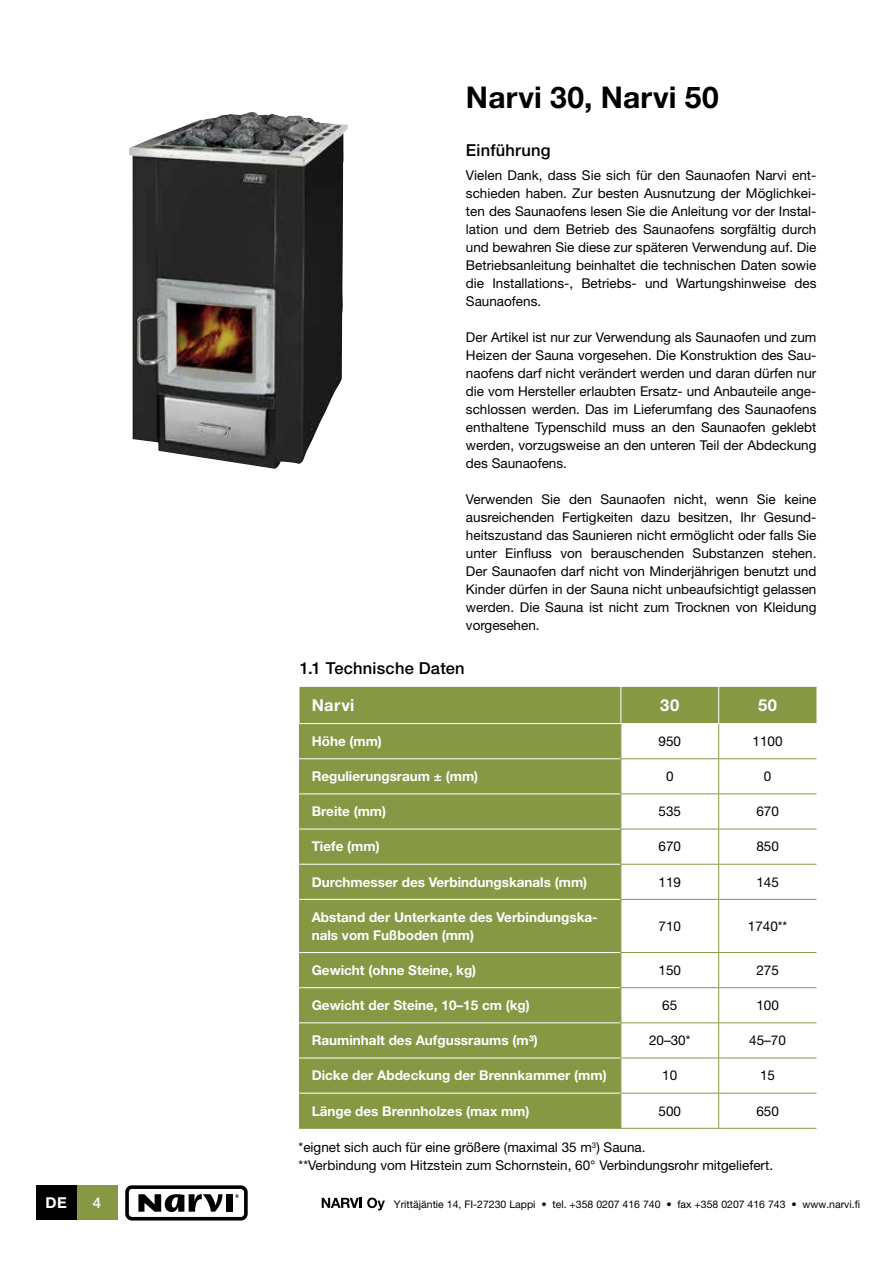
<style>
.page{position:relative;width:893px;height:1263px;background:#fff}
.page>*{position:absolute;margin:0;border:0;box-sizing:border-box;transform-origin:0 0}
.t1{font:700 30px "Helvetica Neue LT Std";letter-spacing:.005em;color:#000}
.t2{font:500 16.5px "Helvetica Neue LT Std";letter-spacing:.015em;color:#000}
.t3{font:700 16.5px "Helvetica Neue LT Std";letter-spacing:.03em;color:#fff}
.t4{font:700 15px "Helvetica Neue LT Std";color:#fff}
.t5{font:500 15px "Helvetica Neue LT Std";color:#fff}
.t6{font:13.5px/18px "Helvetica Neue LT Std";color:#000;text-align:justify}
.t7{font:700 13.5px/18px "Helvetica Neue LT Std";color:#fff}
.t8{font:10.5px "Helvetica Neue LT Std";color:#000}
</style>
<div class="page">
<svg style="left:322px;top:1197px;width:63px;height:13px"></svg>
<div style="left:77px;top:1186px;width:41px;height:34px;background:#879845"></div>
<div style="left:36px;top:1186px;width:41px;height:34px;background:#000"></div>
<div style="left:125px;top:1185px;width:123px;height:35px;border:4px solid #000;border-radius:5px"></div>
<div style="left:226px;top:1194px;width:7px;height:18px;background:#000"></div>
<svg style="left:138px;top:1194px;width:85px;height:18px"></svg>
<svg style="left:235px;top:1194px;width:4px;height:4px"></svg>
<div style="left:300px;top:687px;width:516px;height:36px;background:#879845"></div>
<div style="left:299px;top:724px;width:322px;height:404px;background:#879845"></div>
<svg style="left:621px;top:724px;width:195px;height:404px"></svg>
<hr style="left:299px;top:829px;width:321px;height:1px;background:#fff">
<hr style="left:299px;top:864px;width:321px;height:1px;background:#fff">
<hr style="left:299px;top:899px;width:321px;height:1px;background:#fff">
<hr style="left:299px;top:952px;width:321px;height:1px;background:#fff">
<hr style="left:299px;top:987px;width:321px;height:1px;background:#fff">
<hr style="left:299px;top:1022px;width:321px;height:1px;background:#fff">
<hr style="left:620px;top:794px;width:1px;height:35px;background:#879845">
<hr style="left:620px;top:829px;width:1px;height:35px;background:#879845">
<hr style="left:620px;top:864px;width:1px;height:35px;background:#879845">
<hr style="left:620px;top:900px;width:1px;height:52px;background:#879845">
<hr style="left:620px;top:953px;width:1px;height:34px;background:#879845">
<hr style="left:620px;top:988px;width:1px;height:34px;background:#879845">
<hr style="left:620px;top:1023px;width:1px;height:34px;background:#879845">
<hr style="left:299px;top:758px;width:321px;height:1px;background:#fff">
<hr style="left:299px;top:793px;width:321px;height:1px;background:#fff">
<hr style="left:621px;top:724px;width:1px;height:34px;background:#879845">
<hr style="left:620px;top:759px;width:1px;height:34px;background:#879845">
<hr style="left:718px;top:724px;width:1px;height:34px;background:#879845">
<hr style="left:620px;top:758px;width:99px;height:1px;background:#879845">
<hr style="left:719px;top:758px;width:97px;height:1px;background:#879845">
<hr style="left:718px;top:759px;width:1px;height:34px;background:#879845">
<hr style="left:620px;top:793px;width:99px;height:1px;background:#879845">
<hr style="left:719px;top:793px;width:97px;height:1px;background:#879845">
<hr style="left:718px;top:794px;width:1px;height:35px;background:#879845">
<hr style="left:620px;top:829px;width:99px;height:1px;background:#879845">
<hr style="left:719px;top:829px;width:97px;height:1px;background:#879845">
<hr style="left:718px;top:829px;width:1px;height:35px;background:#879845">
<hr style="left:620px;top:864px;width:99px;height:1px;background:#879845">
<hr style="left:719px;top:864px;width:97px;height:1px;background:#879845">
<hr style="left:718px;top:864px;width:1px;height:35px;background:#879845">
<hr style="left:620px;top:899px;width:99px;height:1px;background:#879845">
<hr style="left:719px;top:899px;width:97px;height:1px;background:#879845">
<hr style="left:718px;top:900px;width:1px;height:52px;background:#879845">
<hr style="left:620px;top:952px;width:99px;height:1px;background:#879845">
<hr style="left:719px;top:952px;width:97px;height:1px;background:#879845">
<hr style="left:718px;top:953px;width:1px;height:34px;background:#879845">
<hr style="left:620px;top:987px;width:99px;height:1px;background:#879845">
<hr style="left:719px;top:987px;width:97px;height:1px;background:#879845">
<hr style="left:718px;top:988px;width:1px;height:34px;background:#879845">
<hr style="left:620px;top:1022px;width:99px;height:1px;background:#879845">
<hr style="left:719px;top:1022px;width:97px;height:1px;background:#879845">
<hr style="left:718px;top:1023px;width:1px;height:34px;background:#879845">
<hr style="left:620px;top:1057px;width:99px;height:1px;background:#879845">
<hr style="left:719px;top:1057px;width:97px;height:1px;background:#879845">
<hr style="left:718px;top:1058px;width:1px;height:35px;background:#879845">
<hr style="left:620px;top:1093px;width:99px;height:1px;background:#879845">
<hr style="left:719px;top:1093px;width:97px;height:1px;background:#879845">
<hr style="left:718px;top:1093px;width:1px;height:35px;background:#879845">
<hr style="left:621px;top:1128px;width:98px;height:1px;background:#879845">
<hr style="left:719px;top:1128px;width:97px;height:1px;background:#879845">
<hr style="left:620px;top:687px;width:1px;height:36px;background:#fff">
<hr style="left:718px;top:687px;width:1px;height:36px;background:#fff">
<hr style="left:299px;top:1057px;width:321px;height:1px;background:#fff">
<hr style="left:299px;top:1093px;width:321px;height:1px;background:#fff">
<hr style="left:620px;top:1058px;width:1px;height:35px;background:#879845">
<hr style="left:620px;top:1093px;width:1px;height:35px;background:#879845">
<hr style="left:299px;top:1128px;width:322px;height:1px;background:#879845">
<img style="left:129px;top:112px;width:219px;height:357px">
<h1 class="t1" style="left:466px;top:79px;width:254px">Narvi 30, Narvi 50</h1>
<p class="t2" style="left:466px;top:140px;width:86px">Einführung</p>
<p class="t6" style="left:466px;top:166px;width:352px">Vielen Dank, dass Sie sich für den Saunaofen Narvi ent&shy;schieden haben. Zur besten Ausnutzung der Möglichkei&shy;ten des Saunaofens lesen Sie die Anleitung vor der Instal&shy;lation und dem Betrieb des Saunaofens sorgfältig durch und bewahren Sie diese zur späteren Verwendung auf. Die Betriebsanleitung beinhaltet die technischen Daten sowie die Installations-, Betriebs- und Wartungshinweise des Saunaofens.</p>
<p class="t6" style="left:466px;top:328px;width:352px">Der Artikel ist nur zur Verwendung als Saunaofen und zum Heizen der Sauna vorgesehen. Die Konstruktion des Sau&shy;naofens darf nicht verändert werden und daran dürfen nur die vom Hersteller erlaubten Ersatz- und Anbauteile ange&shy;schlossen werden. Das im Lieferumfang des Saunaofens enthaltene Typenschild muss an den Saunaofen geklebt werden, vorzugsweise an den unteren Teil der Abdeckung des Saunaofens.</p>
<p class="t6" style="left:466px;top:490px;width:352px">Verwenden Sie den Saunaofen nicht, wenn Sie keine ausreichenden Fertigkeiten dazu besitzen, Ihr Gesund&shy;heitszustand das Saunieren nicht ermöglicht oder falls Sie unter Einfluss von berauschenden Substanzen stehen.<br>Der Saunaofen darf nicht von Minderjährigen benutzt und Kinder dürfen in der Sauna nicht unbeaufsichtigt gelassen werden. Die Sauna ist nicht zum Trocknen von Kleidung vorgesehen.</p>
<p class="t2" style="left:300px;top:658px;width:166px">1.1 Technische Daten</p>
<p class="t3" style="left:312px;top:695px;width:44px">Narvi</p>
<p class="t3" style="left:660px;top:695px;width:20px">30</p>
<p class="t3" style="left:758px;top:695px;width:20px">50</p>
<p class="t7" style="left:312px;top:732px;width:72px">Höhe (mm)</p>
<p class="t6" style="left:658px;top:732px;width:24px">950</p>
<p class="t6" style="left:753px;top:732px;width:32px">1100</p>
<p class="t7" style="left:312px;top:767px;width:168px">Regulierungsraum ± (mm)</p>
<p class="t6" style="left:666px;top:767px;width:9px">0</p>
<p class="t6" style="left:764px;top:767px;width:9px">0</p>
<p class="t7" style="left:312px;top:802px;width:76px">Breite (mm)</p>
<p class="t6" style="left:658px;top:802px;width:24px">535</p>
<p class="t6" style="left:756px;top:802px;width:24px">670</p>
<p class="t7" style="left:312px;top:837px;width:69px">Tiefe (mm)</p>
<p class="t6" style="left:658px;top:837px;width:24px">670</p>
<p class="t6" style="left:756px;top:837px;width:24px">850</p>
<p class="t7" style="left:312px;top:872px;width:277px">Durchmesser des Verbindungskanals (mm)</p>
<p class="t6" style="left:658px;top:873px;width:24px">119</p>
<p class="t6" style="left:756px;top:873px;width:24px">145</p>
<p class="t7" style="left:312px;top:908px;width:288px">Abstand der Unterkante des Verbindungska&shy;nals vom Fußboden (mm)</p>
<p class="t6" style="left:658px;top:917px;width:24px">710</p>
<p class="t6" style="left:748px;top:917px;width:41px">1740**</p>
<p class="t7" style="left:312px;top:961px;width:166px">Gewicht (ohne Steine, kg)</p>
<p class="t6" style="left:658px;top:961px;width:24px">150</p>
<p class="t6" style="left:756px;top:961px;width:24px">275</p>
<p class="t7" style="left:312px;top:996px;width:219px">Gewicht der Steine, 10–15 cm (kg)</p>
<p class="t6" style="left:662px;top:996px;width:17px">65</p>
<p class="t6" style="left:756px;top:996px;width:24px">100</p>
<p class="t7" style="left:312px;top:1031px;width:228px">Rauminhalt des Aufgussraums (m³)</p>
<p class="t6" style="left:649px;top:1031px;width:43px">20–30*</p>
<p class="t6" style="left:749px;top:1031px;width:38px">45–70</p>
<p class="t7" style="left:312px;top:1066px;width:296px">Dicke der Abdeckung der Brennkammer (mm)</p>
<p class="t6" style="left:662px;top:1066px;width:17px">10</p>
<p class="t6" style="left:760px;top:1066px;width:17px">15</p>
<p class="t7" style="left:312px;top:1101px;width:219px">Länge des Brennholzes (max mm)</p>
<p class="t6" style="left:658px;top:1101px;width:24px">500</p>
<p class="t6" style="left:756px;top:1101px;width:24px">650</p>
<p class="t6" style="left:299px;top:1138px;width:476px">*eignet sich auch für eine größere (maximal 35 m<sup>3</sup>) Sauna.<br>**Verbindung vom Hitzstein zum Schornstein, 60° Verbindungsrohr mitgeliefert.</p>
<p class="t4" style="left:45px;top:1194px;width:23px">DE</p>
<p class="t5" style="left:93px;top:1194px;width:10px">4</p>
<p class="t8" style="left:394px;top:1198px;width:468px">Yrittäjäntie 14, FI-27230 Lappi • tel. +358 0207 416 740 • fax +358 0207 416 743 • www.narvi.fi</p>
</div>
